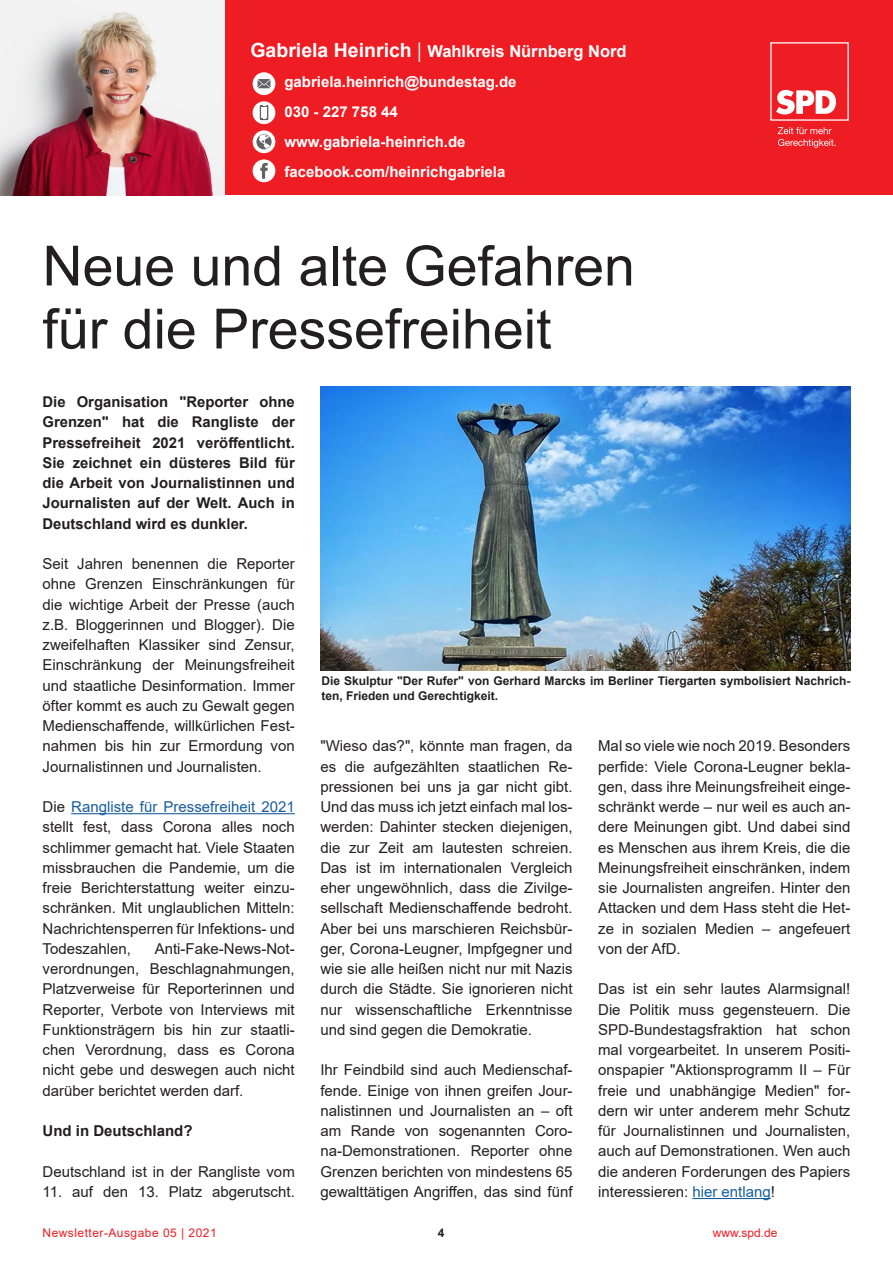
<style>
.page{position:relative;width:893px;height:1263px;background:#fff}
.page>*{position:absolute;margin:0;border:0;box-sizing:border-box;transform-origin:0 0}
.t1{font:55.5px "Arial";color:#231f20}
.t2{font:700 16.5px "Arial";color:#fff}
.t3{font:15px/20.2px "Arial";color:#231f20;text-align:justify}
.t4{font:700 15px/30px "Arial";color:#fff}
.t5{font:700 15px "Arial";color:#231f20}
.t6{font:700 14.85px/20.2px "Arial";color:#231f20;text-align:justify}
.t7{font:700 12px/15px "Arial";color:#231f20}
.t8{font:12px "Arial";letter-spacing:.04em;color:#ee1d23}
.s1{font-size:19.5px}
.s2{font-family:"Myriad Pro";font-weight:400;font-size:19.5px}
.s3{color:#175d9e}
</style>
<div class="page">
<div style="left:172px;top:0;width:721px;height:195px;background:#ee1d23"></div>
<svg style="left:770px;top:42px;width:79px;height:79px"></svg>
<svg style="left:778px;top:127px;width:58px;height:21px"></svg>
<img style="left:0;top:0;width:225px;height:195px">
<div style="left:253px;top:159px;width:22px;height:23px;background:#fff;border-radius:50%"></div>
<svg style="left:260px;top:163px;width:8px;height:16px"></svg>
<div style="left:253px;top:130px;width:22px;height:23px;background:#fff;border-radius:50%"></div>
<svg style="left:256px;top:134px;width:16px;height:15px"></svg>
<svg style="left:253px;top:101px;width:22px;height:23px"></svg>
<svg style="left:260px;top:105px;width:8px;height:15px"></svg>
<div style="left:261px;top:107px;width:6px;height:10px;background:#fff"></div>
<div style="left:253px;top:72px;width:22px;height:23px;background:#fff;border-radius:50%"></div>
<svg style="left:258px;top:79px;width:12px;height:9px"></svg>
<hr style="left:71px;top:813px;width:224px;height:1px;background:#175d9e">
<hr style="left:692px;top:1198px;width:79px;height:1px;background:#175d9e">
<img style="left:320px;top:387px;width:530px;height:283px">
<p class="t2" style="left:250px;top:40px;width:378px"><span class="s1">Gabriela Heinrich</span> <span class="s2">|</span> Wahlkreis Nürnberg Nord</p>
<p class="t4" style="left:284px;top:67px;width:234px">gabriela.heinrich@bundestag.de<br>030 - 227 758 44 www.gabriela-heinrich.de facebook.com/heinrichgabriela</p>
<p class="t1" style="left:43px;top:228px;width:594px">Neue und alte Gefahren</p>
<p class="t1" style="left:43px;top:291px;width:510px">für die Pressefreiheit</p>
<p class="t6" style="left:43px;top:392px;width:254px">Die Organisation "Reporter ohne Grenzen" hat die Rangliste der Pressefreiheit 2021 veröffentlicht.<br>Sie zeichnet ein düsteres Bild für die Arbeit von Journalistinnen und Journalisten auf der Welt. Auch in Deutschland wird es dunkler.</p>
<p class="t3" style="left:43px;top:554px;width:254px">Seit Jahren benennen die Reporter ohne Grenzen Einschränkungen für die wichtige Arbeit der Presse (auch z.B. Bloggerinnen und Blogger). Die zweifelhaften Klassiker sind Zensur, Einschränkung der Meinungsfreiheit und staatliche Desinformation. Immer öfter kommt es auch zu Gewalt gegen Medienschaffende, willkürlichen Fest&shy;nahmen bis hin zur Ermordung von Journalistinnen und Journalisten.</p>
<p class="t3" style="left:43px;top:797px;width:254px">Die <span class="s3">Rangliste für Pressefreiheit 2021 </span>stellt fest, dass Corona alles noch schlimmer gemacht hat. Viele Staaten missbrauchen die Pandemie, um die freie Berichterstattung weiter einzu&shy;schränken. Mit unglaublichen Mitteln:<br>Nachrichtensperren für Infektions- und Todeszahlen,</p>
<p class="t3" style="left:43px;top:938px;width:254px;text-indent:112px">Anti-Fake-News-Not&shy;verordnungen, Beschlagnahmungen, Platzverweise für Reporterinnen und Reporter, Verbote von Interviews mit Funktionsträgern bis hin zur staatli&shy;chen Verordnung, dass es Corona nicht gebe und deswegen auch nicht darüber berichtet werden darf.</p>
<p class="t5" style="left:43px;top:1120px;width:152px">Und in Deutschland?</p>
<p class="t3" style="left:43px;top:1161px;width:254px">Deutschland ist in der Rangliste vom</p>
<p class="t3" style="left:43px;top:1181px;width:254px">11. auf den 13. Platz abgerutscht.</p>
<p class="t7" style="left:321px;top:674px;width:530px">Die Skulptur "Der Rufer" von Gerhard Marcks im Berliner Tiergarten symbolisiert Nachrich&shy;ten, Frieden und Gerechtigkeit.</p>
<p class="t3" style="left:320px;top:736px;width:254px">"Wieso das?", könnte man fragen, da es die aufgezählten staatlichen Re&shy;pressionen bei uns ja gar nicht gibt.<br>Und das muss ich jetzt einfach mal los&shy;werden: Dahinter stecken diejenigen, die zur Zeit am lautesten schreien.<br>Das ist im internationalen Vergleich eher ungewöhnlich, dass die Zivilge&shy;sellschaft Medienschaffende bedroht.<br>Aber bei uns marschieren Reichsbür&shy;ger, Corona-Leugner, Impfgegner und wie sie alle heißen nicht nur mit Nazis durch die Städte. Sie ignorieren nicht nur wissenschaftliche Erkenntnisse und sind gegen die Demokratie.</p>
<p class="t3" style="left:320px;top:1060px;width:254px">Ihr Feindbild sind auch Medienschaf&shy;fende. Einige von ihnen greifen Jour&shy;nalistinnen und Journalisten an – oft am Rande von sogenannten Coro&shy;na-Demonstrationen. Reporter ohne Grenzen berichten von mindestens 65 gewalttätigen Angriffen, das sind fünf</p>
<p class="t3" style="left:598px;top:736px;width:254px">Mal so viele wie noch 2019. Besonders perfide: Viele Corona-Leugner bekla&shy;gen, dass ihre Meinungsfreiheit einge&shy;schränkt werde – nur weil es auch an&shy;dere Meinungen gibt. Und dabei sind es Menschen aus ihrem Kreis, die die Meinungsfreiheit einschränken, indem sie Journalisten angreifen. Hinter den Attacken und dem Hass steht die Het&shy;ze in sozialen Medien – angefeuert von der AfD.</p>
<p class="t3" style="left:598px;top:979px;width:254px">Das ist ein sehr lautes Alarmsignal!<br>Die Politik muss gegensteuern. Die SPD-Bundestagsfraktion hat schon mal vorgearbeitet. In unserem Positi&shy;onspapier "Aktionsprogramm II – Für freie und unabhängige Medien" for&shy;dern wir unter anderem mehr Schutz für Journalistinnen und Journalisten, auch auf Demonstrationen. Wen auch die anderen Forderungen des Papiers interessieren: <span class="s3">hier entlang</span>!</p>
<p class="t8" style="left:43px;top:1225px;width:176px">Newsletter-Ausgabe 05 | 2021</p>
<p class="t7" style="left:438px;top:1226px;width:8px">4</p>
<p class="t8" style="left:713px;top:1225px;width:66px">www.spd.de</p>
</div>
